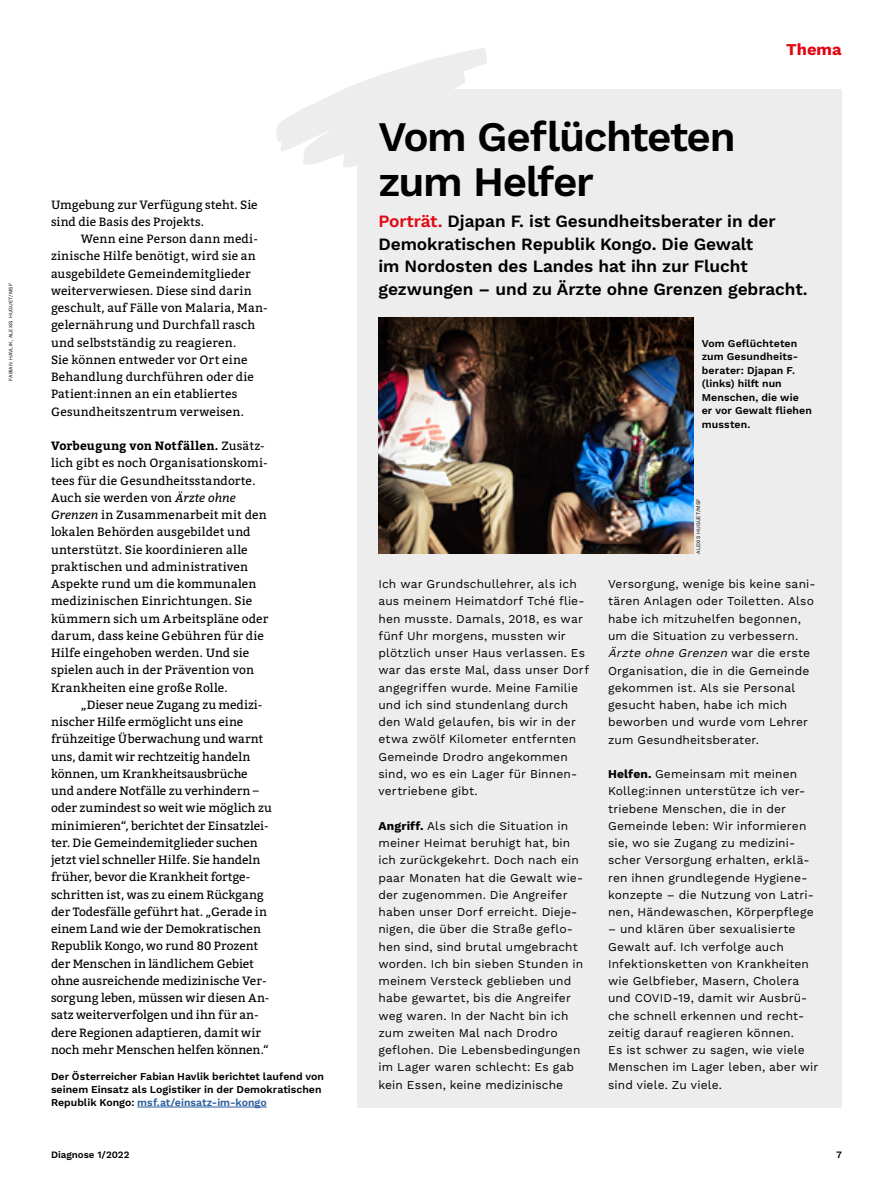
<style>
.page{position:relative;width:893px;height:1191px;background:#fff}
.page>*{position:absolute;margin:0;border:0;box-sizing:border-box;transform-origin:0 0}
.t1{font:600 42px/45px "Work Sans";letter-spacing:-.035em;color:#000}
.t2{font:600 17.25px/22.5px "Work Sans";letter-spacing:-.005em;color:#000}
.t3{font:700 16.5px "Work Sans";color:#e30613}
.t4{font:12px/17.2px "Work Sans";letter-spacing:.01em;color:#000}
.t5{font:12px/17.2px "Bitter";letter-spacing:.005em;color:#000}
.t6{font:600 10.5px/13.5px "Work Sans";letter-spacing:.005em;color:#000}
.t7{font:600 9.75px "Work Sans";color:#000}
.t8{font:5.25px "Work Sans";color:#000}
.s1{font-weight:700}
.s2{font-style:italic}
.s3{color:#275b9b}
.s4{color:#e30613}
</style>
<div class="page">
<div style="left:357px;top:90px;width:485px;height:1018px;background:#ededed"></div>
<svg style="left:276px;top:48px;width:211px;height:119px"></svg>
<img style="left:378px;top:317px;width:316px;height:237px">
<hr style="left:137px;top:1106px;width:130px;height:1px;background:#275b9b">
<p class="t8" style="left:8px;top:381px;width:99px;rotate:-90deg">FABIAN HAVLIK, ALEXIS HUGUET/MSF</p>
<p class="t5" style="left:51px;top:196px;width:208px">Umgebung zur Verfügung steht. Sie sind die Basis des Projekts.</p>
<p class="t5" style="left:51px;top:230px;width:218px;text-indent:30px">Wenn eine Person dann medi&shy;zinische Hilfe benötigt, wird sie an ausgebildete Gemeindemitglieder weiterverwiesen. Diese sind darin geschult, auf Fälle von Malaria, Man&shy;gelernährung und Durchfall rasch und selbstständig zu reagieren.<br>Sie können entweder vor Ort eine Behandlung durchführen oder die Patient:innen an ein etabliertes Gesundheitszentrum verweisen.</p>
<p class="t5" style="left:51px;top:437px;width:219px"><span class="s1">Vorbeugung von Notfällen.</span> Zusätz&shy;lich gibt es noch Organisationskomi&shy;tees für die Gesundheitsstandorte.<br>Auch sie werden von <span class="s2">Ärzte ohne Grenzen</span> in Zusammenarbeit mit den lokalen Behörden ausgebildet und unterstützt. Sie koordinieren alle praktischen und administrativen Aspekte rund um die kommunalen medizinischen Einrichtungen. Sie kümmern sich um Arbeitspläne oder darum, dass keine Gebühren für die Hilfe eingehoben werden. Und sie spielen auch in der Prävention von Krankheiten eine große Rolle.</p>
<p class="t5" style="left:51px;top:696px;width:222px;text-indent:30px">„Dieser neue Zugang zu medizi&shy;nischer Hilfe ermöglicht uns eine frühzeitige Überwachung und warnt uns, damit wir rechtzeitig handeln können, um Krankheitsausbrüche und andere Notfälle zu verhindern – oder zumindest so weit wie möglich zu minimieren“, berichtet der Einsatzlei&shy;ter. Die Gemeindemitglieder suchen jetzt viel schneller Hilfe. Sie handeln früher, bevor die Krankheit fortge&shy;schritten ist, was zu einem Rückgang der Todesfälle geführt hat. „Gerade in einem Land wie der Demokratischen Republik Kongo, wo rund 80 Prozent der Menschen in ländlichem Gebiet ohne ausreichende medizinische Ver&shy;sorgung leben, müssen wir diesen An&shy;satz weiterverfolgen und ihn für an&shy;dere Regionen adaptieren, damit wir noch mehr Menschen helfen können.“</p>
<p class="t6" style="left:51px;top:1071px;width:274px;line-height:12.8px">Der Österreicher Fabian Havlik berichtet laufend von seinem Einsatz als Logistiker in der Demokratischen<br>Republik Kongo: <span class="s3">msf.at/einsatz- im- kongo</span></p>
<h1 class="t1" style="left:378px;top:116px;width:359px">Vom Geflüchteten zum Helfer</h1>
<h3 class="t3" style="left:786px;top:40px;width:57px">Thema</h3>
<h2 class="t2" style="left:378px;top:211px;width:431px"><span class="s4">Porträt.</span> Djapan F. ist Gesundheitsberater in der Demokratischen Republik Kongo. Die Gewalt<br>im Nordosten des Landes hat ihn zur Flucht gezwungen – und zu Ärzte ohne Grenzen gebracht.</h2>
<p class="t6" style="left:702px;top:337px;width:112px">Vom Geflüchteten zum Gesundheits&shy;berater: Djapan F. (links) hilft nun<br>Menschen, die wie er vor Gewalt fliehen mussten.</p>
<p class="t4" style="left:378px;top:576px;width:212px">Ich war Grundschullehrer, als ich aus meinem Heimatdorf Tché flie&shy;hen musste. Damals, 2018, es war fünf Uhr morgens, mussten wir plötzlich unser Haus verlassen. Es war das erste Mal, dass unser Dorf angegriffen wurde. Meine Familie und ich sind stundenlang durch den Wald gelaufen, bis wir in der etwa zwölf Kilometer entfernten<br>Gemeinde Drodro angekommen sind, wo es ein Lager für Binnen&shy;vertriebene gibt.</p>
<p class="t4" style="left:378px;top:817px;width:206px"><span class="s1">Angriff.</span> Als sich die Situation in meiner Heimat beruhigt hat, bin ich zurückgekehrt. Doch nach ein paar Monaten hat die Gewalt wie&shy;der zugenommen. Die Angreifer haben unser Dorf erreicht. Dieje&shy;nigen, die über die Straße geflo&shy;hen sind, sind brutal umgebracht worden. Ich bin sieben Stunden in meinem Versteck geblieben und habe gewartet, bis die Angreifer weg waren. In der Nacht bin ich zum zweiten Mal nach Drodro geflohen. Die Lebensbedingungen im Lager waren schlecht: Es gab kein Essen, keine medizinische</p>
<p class="t8" style="left:695px;top:554px;width:56px;rotate:-90deg">ALEXIS HUGUET/MSF</p>
<p class="t4" style="left:608px;top:576px;width:209px">Versorgung, wenige bis keine sani&shy;tären Anlagen oder Toiletten. Also habe ich mitzuhelfen begonnen, um die Situation zu verbessern.<br><span class="s2">Ärzte ohne Grenzen</span> w a r d i e e r s t e<br>Organisation, die in die Gemeinde gekommen ist. Als sie Personal gesucht haben, habe ich mich beworben und wurde vom Lehrer zum Gesundheitsberater.</p>
<p class="t4" style="left:608px;top:766px;width:207px"><span class="s1">Helfen.</span> Gemeinsam mit meinen<br>Kolleg:innen unterstütze ich ver&shy;triebene Menschen, die in der<br>Gemeinde leben: Wir informieren sie, wo sie Zugang zu medizini&shy;scher Versorgung erhalten, erklä&shy;ren ihnen grundlegende Hygiene&shy;konzepte – die Nutzung von Latri&shy;nen, Händewaschen, Körperpflege</p>
<p class="t4" style="left:608px;top:921px;width:212px">– und klären über sexualisierte<br>Gewalt auf. Ich verfolge auch<br>Infektionsketten von Krankheiten wie Gelbfieber, Masern, Cholera und COVID-19, damit wir Ausbrü&shy;che schnell erkennen und recht&shy;zeitig darauf reagieren können.<br>Es ist schwer zu sagen, wie viele<br>Menschen im Lager leben, aber wir sind viele. Zu viele.</p>
<p class="t7" style="left:51px;top:1148px;width:80px">Diagnose 1/2022</p>
<p class="t7" style="left:836px;top:1148px;width:7px">7</p>
</div>
